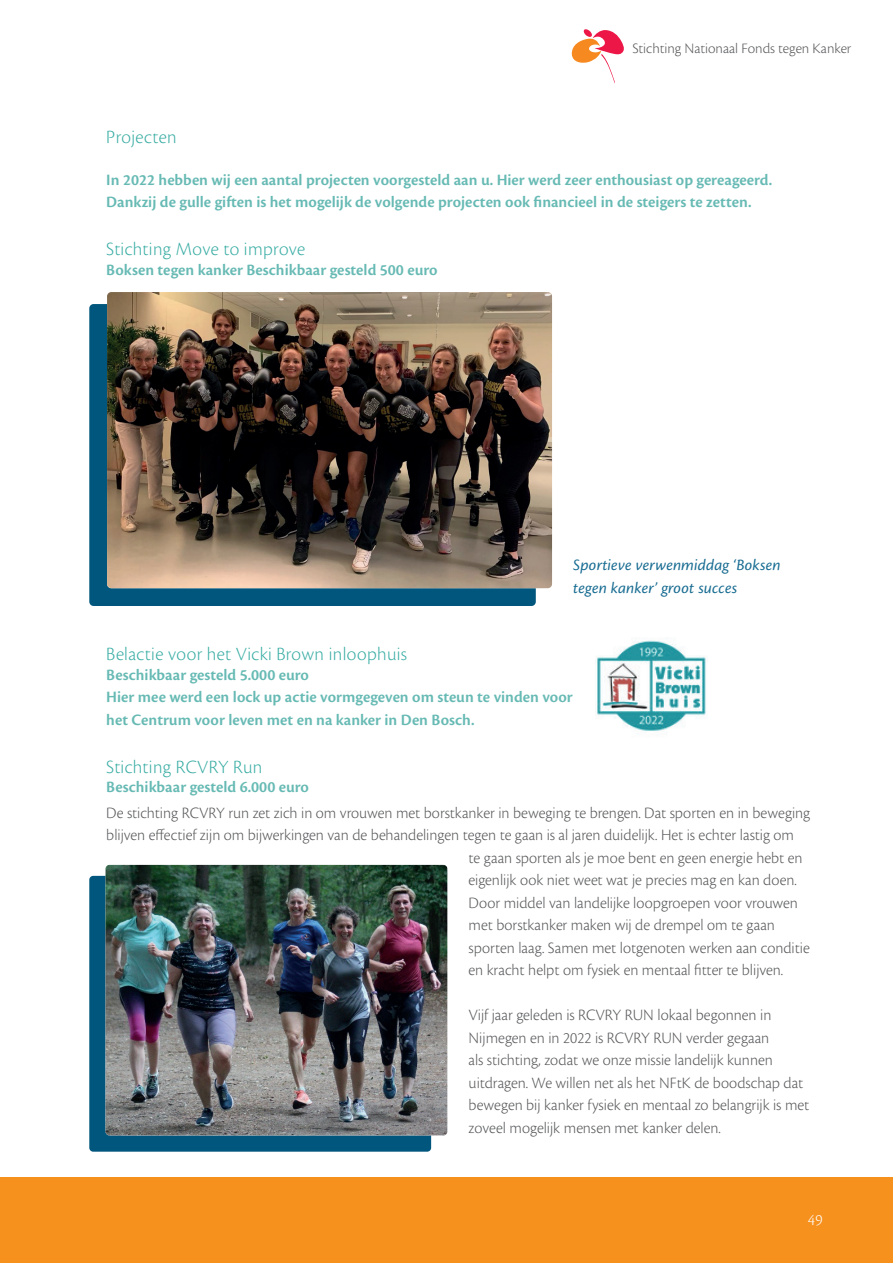
<style>
.page{position:relative;width:893px;height:1263px;background:#fff}
.page>*{position:absolute;margin:0;border:0;box-sizing:border-box;transform-origin:0 0}
.t1{font:19.5px "Cronos Pro Lt Subh";letter-spacing:.02em;color:#37aca3}
.t2{font:300 16.5px/22.5px "Cronos Pro";color:#57585a}
.t3{font:600 16.5px/22.5px "Cronos Pro";color:#67bab4}
.t4{font:italic 16.5px/22.5px "Cronos Pro";letter-spacing:.01em;color:#186c92}
.t5{font:16.5px "Cronos Pro Lt Subh";color:#fff}
.t6{font:300 15px "Cronos Pro";letter-spacing:-.005em;color:#57585a}
</style>
<div class="page">
<div style="left:89px;top:304px;width:447px;height:302px;background:#00567d;border-radius:4px"></div>
<div style="left:89px;top:876px;width:342px;height:276px;background:#00567d;border-radius:4px"></div>
<div style="left:0;top:1177px;width:893px;height:86px;background:#f6911e"></div>
<img style="left:107px;top:292px;width:445px;height:296px">
<img style="left:595px;top:640px;width:111px;height:91px">
<img style="left:106px;top:865px;width:341px;height:270px">
<svg style="left:571px;top:29px;width:53px;height:55px"></svg>
<p class="t6" style="left:632px;top:39px;width:220px">Stichting Nationaal Fonds tegen Kanker</p>
<p class="t1" style="left:106px;top:125px;width:72px">Projecten</p>
<p class="t3" style="left:106px;top:169px;width:667px">In 2022 hebben wij een aantal projecten voorgesteld aan u. Hier werd zeer enthousiast op gereageerd.<br>Dankzij de gulle giften is het mogelijk de volgende projecten ook financieel in de steigers te zetten.</p>
<p class="t1" style="left:106px;top:238px;width:201px">Stichting Move to improve</p>
<p class="t3" style="left:106px;top:259px;width:333px">Boksen tegen kanker Beschikbaar gesteld 500 euro</p>
<p class="t4" style="left:573px;top:554px;width:209px">Sportieve verwenmiddag ‘Boksen tegen kanker’ groot succes</p>
<p class="t1" style="left:106px;top:643px;width:302px">Belactie voor het Vicki Brown inloophuis</p>
<p class="t3" style="left:106px;top:664px;width:468px">Beschikbaar gesteld 5.000 euro<br>Hier mee werd een lock up actie vormgegeven om steun te vinden voor het Centrum voor leven met en na kanker in Den Bosch.</p>
<p class="t1" style="left:106px;top:755px;width:158px">Stichting RCVRY Run</p>
<p class="t3" style="left:106px;top:776px;width:204px">Beschikbaar gesteld 6.000 euro</p>
<p class="t2" style="left:106px;top:801px;width:705px">De stichting RCVRY run zet zich in om vrouwen met borstkanker in beweging te brengen. Dat sporten en in beweging</p>
<p class="t2" style="left:106px;top:824px;width:689px">blijven effectief zijn om bijwerkingen van de behandelingen tegen te gaan is al jaren duidelijk. Het is echter lastig om</p>
<p class="t2" style="left:469px;top:846px;width:335px">te gaan sporten als je moe bent en geen energie hebt en</p>
<p class="t2" style="left:469px;top:869px;width:330px">eigenlijk ook niet weet wat je precies mag en kan doen.</p>
<p class="t2" style="left:469px;top:891px;width:331px">Door middel van landelijke loopgroepen voor vrouwen</p>
<p class="t2" style="left:469px;top:914px;width:308px">met borstkanker maken wij de drempel om te gaan</p>
<p class="t2" style="left:469px;top:936px;width:343px">sporten laag. Samen met lotgenoten werken aan conditie</p>
<p class="t2" style="left:469px;top:959px;width:316px">en kracht helpt om fysiek en mentaal fitter te blijven.</p>
<p class="t2" style="left:469px;top:1004px;width:342px">Vijf jaar geleden is RCVRY RUN lokaal begonnen in Nijmegen en in 2022 is RCVRY RUN verder gegaan<br>als stichting, zodat we onze missie landelijk kunnen uitdragen. We willen net als het NFtK de boodschap dat bewegen bij kanker fysiek en mentaal zo belangrijk is met zoveel mogelijk mensen met kanker delen.</p>
<p class="t5" style="left:808px;top:1210px;width:16px">49</p>
</div>
